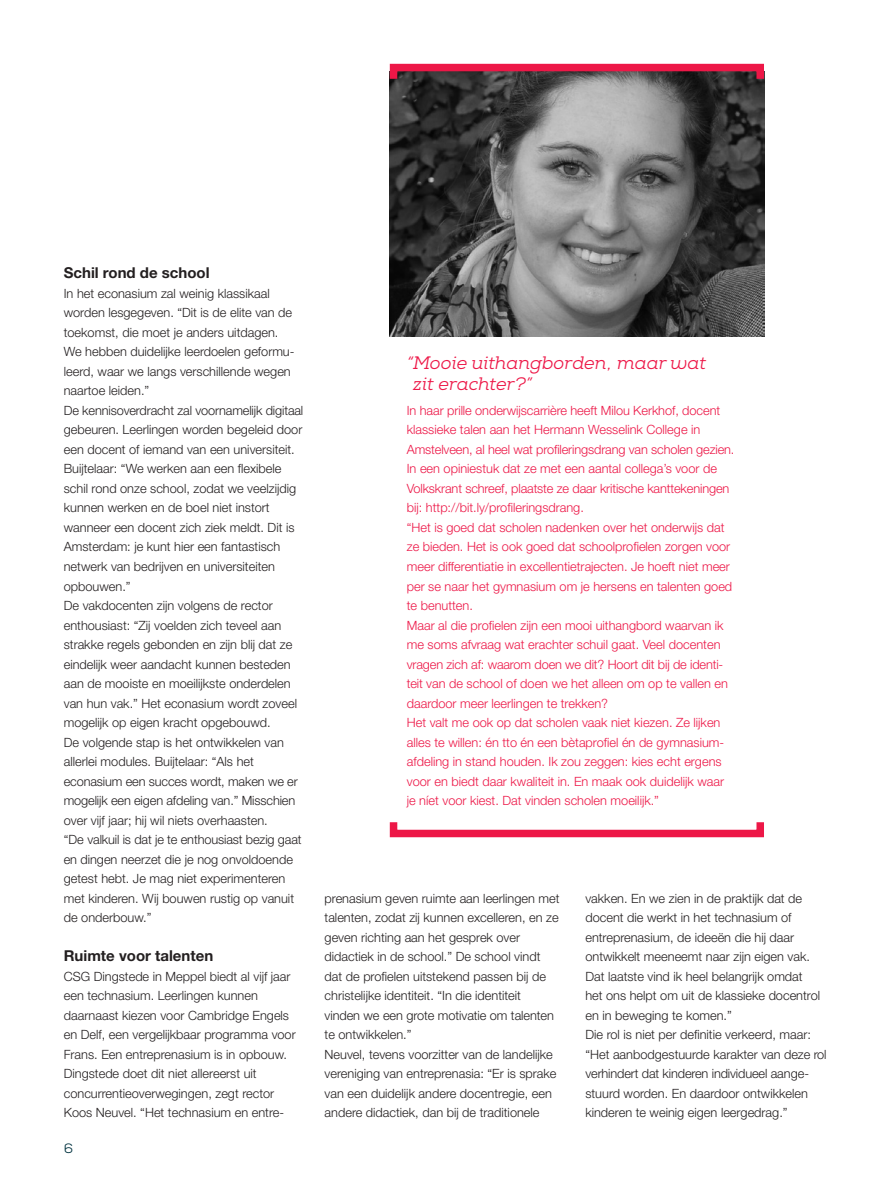
<style>
.page{position:relative;width:893px;height:1191px;background:#fff}
.page>*{position:absolute;margin:0;border:0;box-sizing:border-box;transform-origin:0 0}
.t1{font:italic 18px/21px "Nexa Slab";color:#ed1747}
.t2{font:700 15px "Helvetica Neue";color:#231f20}
.t3{font:13.5px "Nexa Slab";color:#00323f}
.t4{font:300 12.75px/19.5px "Helvetica Neue";color:#231f20}
.t5{font:300 12.75px/19.5px "Helvetica Neue";color:#ed1747}
</style>
<div class="page">
<img style="left:390px;top:73px;width:374px;height:264px">
<div style="left:390px;top:64px;width:374px;height:19px;border:8px solid #ed1747"></div>
<div style="left:390px;top:818px;width:374px;height:19px;border:8px solid #ed1747"></div>
<p class="t2" style="left:64px;top:264px;width:147px">Schil rond de school</p>
<p class="t4" style="left:64px;top:283px;width:241px">In het econasium zal weinig klassikaal worden lesgegeven. “Dit is de elite van de toekomst, die moet je anders uitdagen.<br>We hebben duidelijke leerdoelen geformu&shy;leerd, waar we langs verschillende wegen naartoe leiden.”<br>De kennisoverdracht zal voornamelijk digitaal gebeuren. Leerlingen worden begeleid door een docent of iemand van een universiteit.<br>Buijtelaar: “We werken aan een flexibele schil rond onze school, zodat we veelzijdig kunnen werken en de boel niet instort wanneer een docent zich ziek meldt. Dit is Amsterdam: je kunt hier een fantastisch netwerk van bedrijven en universiteiten opbouwen.”<br>De vakdocenten zijn volgens de rector enthousiast: “Zij voelden zich teveel aan strakke regels gebonden en zijn blij dat ze eindelijk weer aandacht kunnen besteden aan de mooiste en moeilijkste onderdelen van hun vak.” Het econasium wordt zoveel mogelijk op eigen kracht opgebouwd.<br>De volgende stap is het ontwikkelen van allerlei modules. Buijtelaar: “Als het econasium een succes wordt, maken we er mogelijk een eigen afdeling van.” Misschien over vijf jaar; hij wil niets overhaasten.<br>“De valkuil is dat je te enthousiast bezig gaat en dingen neerzet die je nog onvoldoende getest hebt. Je mag niet experimenteren met kinderen. Wij bouwen rustig op vanuit de onderbouw.”</p>
<p class="t2" style="left:64px;top:946px;width:151px">Ruimte voor talenten</p>
<p class="t4" style="left:64px;top:966px;width:233px">CSG Dingstede in Meppel biedt al vijf jaar een technasium. Leerlingen kunnen daarnaast kiezen voor Cambridge Engels en Delf, een vergelijkbaar programma voor Frans. Een entreprenasium is in opbouw.<br>Dingstede doet dit niet allereerst uit concurrentieoverwegingen, zegt rector Koos Neuvel. “Het technasium en entre-</p>
<p class="t3" style="left:64px;top:1139px;width:11px">6</p>
<h1 class="t1" style="left:413px;top:353px;width:295px;text-indent:-6px">“Mooie uithangborden, maar wat zit erachter?”</h1>
<p class="t5" style="left:407px;top:400px;width:329px">In haar prille onderwijscarrière heeft Milou Kerkhof, docent klassieke talen aan het Hermann Wesselink College in Amstelveen, al heel wat profileringsdrang van scholen gezien.<br>In een opiniestuk dat ze met een aantal collega’s voor de Volkskrant schreef, plaatste ze daar kritische kanttekeningen bij: http://bit.ly/profileringsdrang.<br>“Het is goed dat scholen nadenken over het onderwijs dat ze bieden. Het is ook goed dat schoolprofielen zorgen voor meer differentiatie in excellentietrajecten. Je hoeft niet meer per se naar het gymnasium om je hersens en talenten goed te benutten.<br>Maar al die profielen zijn een mooi uithangbord waarvan ik me soms afvraag wat erachter schuil gaat. Veel docenten vragen zich af: waarom doen we dit? Hoort dit bij de identi&shy;teit van de school of doen we het alleen om op te vallen en daardoor meer leerlingen te trekken?<br>Het valt me ook op dat scholen vaak niet kiezen. Ze lijken alles te willen: én tto én een bètaprofiel én de gymnasium&shy;afdeling in stand houden. Ik zou zeggen: kies echt ergens voor en biedt daar kwaliteit in. En maak ook duidelijk waar je níet voor kiest. Dat vinden scholen moeilijk.”</p>
<p class="t4" style="left:325px;top:888px;width:236px">prenasium geven ruimte aan leerlingen met talenten, zodat zij kunnen excelleren, en ze geven richting aan het gesprek over didactiek in de school.” De school vindt dat de profielen uitstekend passen bij de christelijke identiteit. “In die identiteit vinden we een grote motivatie om talenten te ontwikkelen.”<br>Neuvel, tevens voorzitter van de landelijke vereniging van entreprenasia: “Er is sprake van een duidelijk andere docentregie, een andere didactiek, dan bij de traditionele</p>
<p class="t4" style="left:585px;top:888px;width:243px">vakken. En we zien in de praktijk dat de docent die werkt in het technasium of entreprenasium, de ideeën die hij daar ontwikkelt meeneemt naar zijn eigen vak.<br>Dat laatste vind ik heel belangrijk omdat<br>het ons helpt om uit de klassieke docentrol en in beweging te komen.”<br>Die rol is niet per definitie verkeerd, maar: “Het aanbodgestuurde karakter van deze rol verhindert dat kinderen individueel aange&shy;stuurd worden. En daardoor ontwikkelen kinderen te weinig eigen leergedrag.”</p>
</div>
